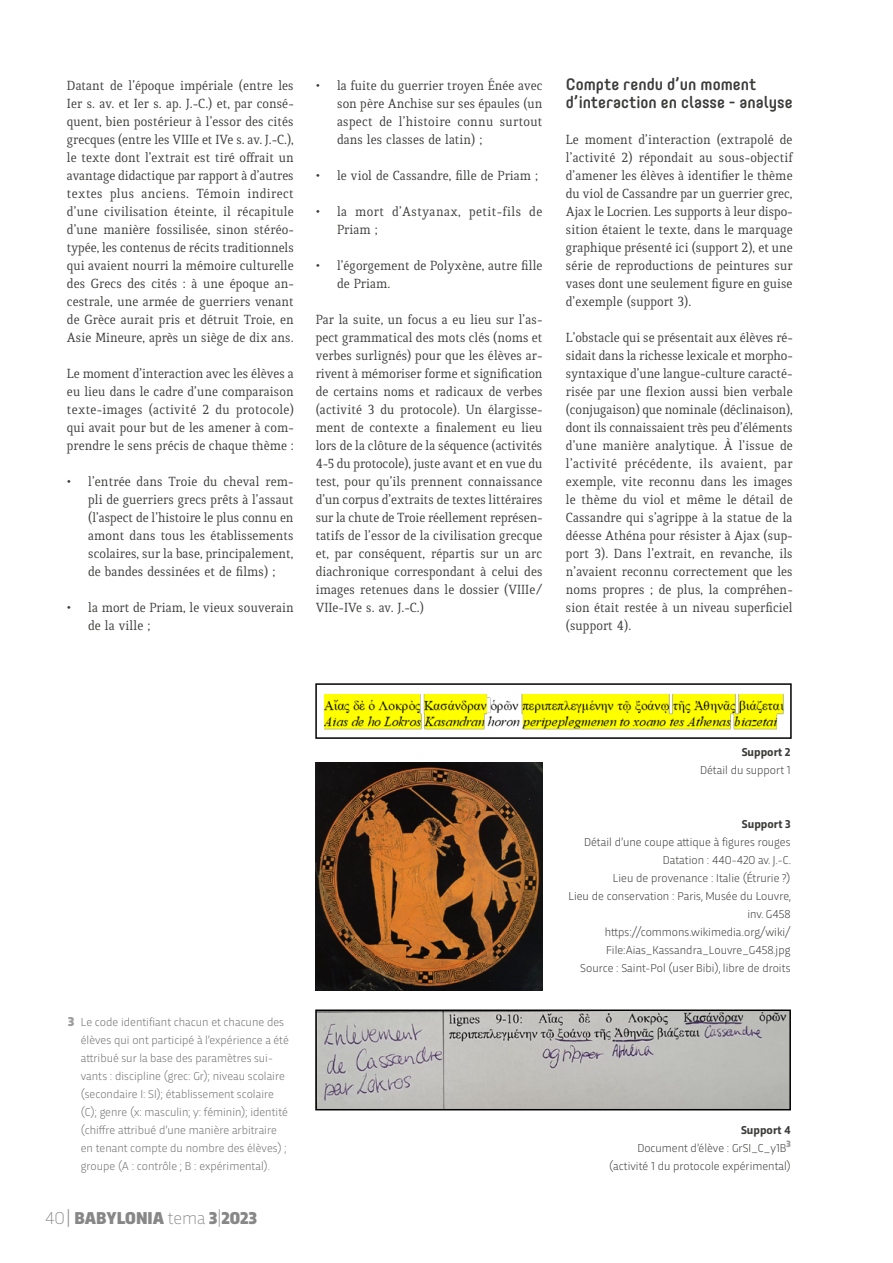
<style>
.page{position:relative;width:893px;height:1263px;background:#fff}
.page>*{position:absolute;margin:0;border:0;box-sizing:border-box;transform-origin:0 0}
.t1{font:900 18px "Trasandina";color:#878787}
.t2{font:500 16.5px/18px "Core Mellow 55";color:#3c3c3b}
.t3{font:14.25px/18px "Quiroga Serif Pro";color:#3c3c3b;text-align:justify}
.t4{font:14.25px/18px "Quiroga Serif Pro";letter-spacing:.025em;color:#3c3c3b}
.t5{font:300 12px/18px "Trasandina";color:#706f6f}
.t6{font:300 12px/18px "Trasandina";color:#3c3c3b;text-align:right}
.t7{font:700 12px "Trasandina";color:#3c3c3b}
.t8{font:900 9.6px "Trasandina";color:#9d9d9c}
.s1{font-weight:900;font-size:13.5px;color:#9d9d9c}
.s2{font-weight:200}
.s3{font-weight:300}
</style>
<div class="page">
<img style="left:316px;top:762px;width:226px;height:229px">
<img style="left:318px;top:1012px;width:470px;height:95px">
<div style="left:315px;top:1009px;width:476px;height:101px;border:2px solid #000"></div>
<img style="left:324px;top:694px;width:460px;height:36px">
<div style="left:315px;top:683px;width:477px;height:56px;border:2px solid #000"></div>
<p class="t3" style="left:67px;top:77px;width:229px">Datant de l’époque impériale (entre les Ier s. av. et Ier s. ap. J.-C.) et, par consé&shy;quent, bien postérieur à l’essor des cités grecques (entre les VIIIe et IVe s. av. J.-C.), le texte dont l’extrait est tiré offrait un avantage didactique par rapport à d’autres textes plus anciens. Témoin indirect d’une civilisation éteinte, il récapitule d’une manière fossilisée, sinon stéréo&shy;typée, les contenus de récits traditionnels qui avaient nourri la mémoire culturelle des Grecs des cités : à une époque an&shy;cestrale, une armée de guerriers venant de Grèce aurait pris et détruit Troie, en Asie Mineure, après un siège de dix ans.</p>
<p class="t3" style="left:67px;top:365px;width:228px">Le moment d’interaction avec les élèves a eu lieu dans le cadre d’une comparaison texte-images (activité 2 du protocole) qui avait pour but de les amener à com&shy;prendre le sens précis de chaque thème :</p>
<p class="t3" style="left:88px;top:473px;width:207px;text-indent:-21px">• l’entrée dans Troie du cheval rem&shy;pli de guerriers grecs prêts à l’assaut (l’aspect de l’histoire le plus connu en amont dans tous les établissements scolaires, sur la base, principalement, de bandes dessinées et de films) ;</p>
<p class="t3" style="left:88px;top:599px;width:207px;text-indent:-21px">• la mort de Priam, le vieux souverain de la ville ;</p>
<p class="t3" style="left:337px;top:76px;width:207px;text-indent:-21px">• la fuite du guerrier troyen Énée avec son père Anchise sur ses épaules (un aspect de l’histoire connu surtout dans les classes de latin) ;</p>
<p class="t3" style="left:316px;top:166px;width:224px">• le viol de Cassandre, fille de Priam ;</p>
<p class="t4" style="left:337px;top:202px;width:207px;text-indent:-21px">• la mort d’Astyanax, petit-fils de<br>Priam ;</p>
<p class="t3" style="left:337px;top:256px;width:207px;text-indent:-21px">• l’égorgement de Polyxène, autre fille de Priam.</p>
<p class="t3" style="left:316px;top:310px;width:228px">Par la suite, un focus a eu lieu sur l’as&shy;pect grammatical des mots clés (noms et verbes surlignés) pour que les élèves ar&shy;rivent à mémoriser forme et signification de certains noms et radicaux de verbes (activité 3 du protocole). Un élargisse&shy;ment de contexte a finalement eu lieu lors de la clôture de la séquence (activités 4-5 du protocole), juste avant et en vue du test, pour qu’ils prennent connaissance d’un corpus d’extraits de textes littéraires sur la chute de Troie réellement représen&shy;tatifs de l’essor de la civilisation grecque et, par conséquent, répartis sur un arc diachronique correspondant à celui des images retenues dans le dossier (VIIIe/ VIIe-IVe s. av. J.-C.)</p>
<p class="t2" style="left:566px;top:74px;width:228px">Compte rendu d’un moment d’interaction en classe - analyse</p>
<p class="t3" style="left:566px;top:131px;width:228px">Le moment d’interaction (extrapolé de l’activité 2) répondait au sous-objectif d’amener les élèves à identifier le thème du viol de Cassandre par un guerrier grec, Ajax le Locrien. Les supports à leur dispo&shy;sition étaient le texte, dans le marquage graphique présenté ici (support 2), et une série de reproductions de peintures sur vases dont une seulement figure en guise d’exemple (support 3).</p>
<p class="t3" style="left:566px;top:329px;width:228px">L’obstacle qui se présentait aux élèves ré&shy;sidait dans la richesse lexicale et morpho&shy;syntaxique d’une langue-culture caracté&shy;risée par une flexion aussi bien verbale (conjugaison) que nominale (déclinaison), dont ils connaissaient très peu d’éléments d’une manière analytique. À l’issue de l’activité précédente, ils avaient, par exemple, vite reconnu dans les images le thème du viol et même le détail de Cassandre qui s’agrippe à la statue de la déesse Athéna pour résister à Ajax (sup&shy;port 3). Dans l’extrait, en revanche, ils n’avaient reconnu correctement que les noms propres ; de plus, la compréhen&shy;sion était restée à un niveau superficiel (support 4).</p>
<p class="t5" style="left:81px;top:1012px;width:210px;text-indent:-13px"><span class="s1">3</span> Le code identifiant chacun et chacune des élèves qui ont participé à l’expérience a été attribué sur la base des paramètres sui&shy;vants : discipline (grec: Gr); niveau scolaire (secondaire I: SI); établissement scolaire (C); genre (x: masculin; y: féminin); identité (chiffre attribué d’une manière arbitraire en tenant compte du nombre des élèves) ; groupe (A : contrôle ; B : expérimental).</p>
<p class="t1" style="left:45px;top:1205px;width:213px"><span class="s2">40</span><span class="s3">|</span> BABYLONIA <span class="s2">tema</span> 3<span class="s2">|</span>2023</p>
<p class="t7" style="left:742px;top:743px;width:50px">Support 2</p>
<p class="t6" style="left:700px;top:760px;width:92px">Détail du support 1</p>
<p class="t7" style="left:742px;top:815px;width:50px">Support 3</p>
<p class="t6" style="left:568px;top:832px;width:224px">Détail d’une coupe attique à figures rouges Datation : 440-420 av. J.-C.<br>Lieu de provenance : Italie (Étrurie ?)<br>Lieu de conservation : Paris, Musée du Louvre, inv. G458 https://commons.wikimedia.org/wiki/ File:Aias_Kassandra_Louvre_G458.jpg<br>Source : Saint-Pol (user Bibi), libre de droits</p>
<p class="t7" style="left:741px;top:1121px;width:51px">Support 4</p>
<p class="t6" style="left:637px;top:1138px;width:151px">Document d’élève : GrSI_C_y1B</p>
<p class="t8" style="left:786px;top:1136px;width:6px">3</p>
<p class="t6" style="left:609px;top:1156px;width:183px">(activité 1 du protocole expérimental)</p>
</div>
